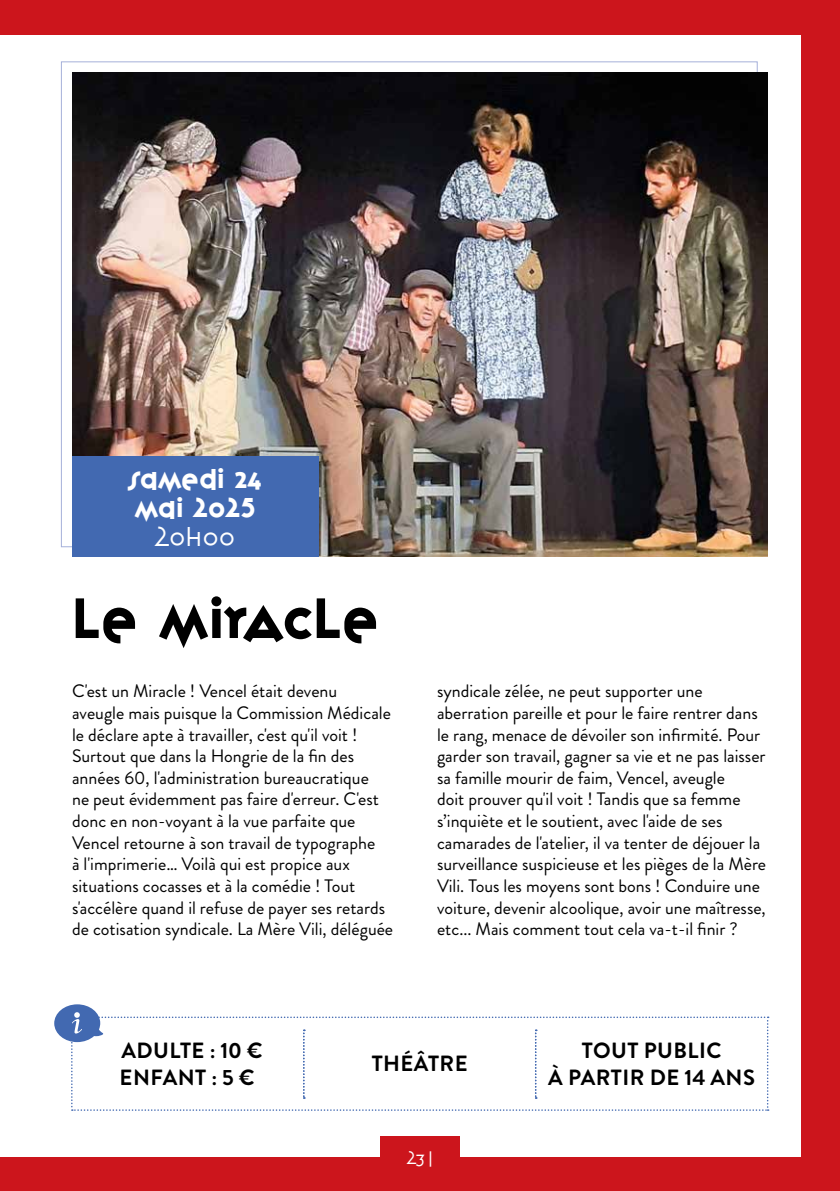
<style>
.page{position:relative;width:840px;height:1191px;background:#fff}
.page>*{position:absolute;margin:0;border:0;box-sizing:border-box;transform-origin:0 0}
.t1{font:50px "Variex OT";color:#000}
.t2{font:24px/28.8px "Variex OT";color:#fff}
.t3{font:300 24px "Variex OT";color:#fff}
.t4{font:700 22px/26.4px "Brandon Grotesque";letter-spacing:.02em;color:#000}
.t5{font:18px/21.6px "Brandon Grotesque";color:#000}
.t6{font:300 16px "Variex OT";color:#fff}
.s1{font-family:"Aller Display"}
</style>
<div class="page">
<div style="left:0;top:0;width:839px;height:1191px;background:#cc151c"></div>
<div style="left:0;top:36px;width:800px;height:1121px;background:#fff"></div>
<div style="left:380px;top:1136px;width:79px;height:55px;background:#cc151c"></div>
<img style="left:72px;top:72px;width:695px;height:485px">
<div style="left:72px;top:456px;width:246px;height:101px;background:#4269b1"></div>
<svg style="left:54px;top:1004px;width:714px;height:106px"></svg>
<h2 class="t2" style="left:128px;top:463px;width:135px">SAMEDI <span class="s1">24<br></span>MAI 2025</h2>
<h2 class="t3" style="left:155px;top:520px;width:82px">20h00</h2>
<h1 class="t1" style="left:72px;top:582px;width:308px">LE MIRACLE</h1>
<p class="t5" style="left:72px;top:680px;width:322px">C'est un Miracle ! Vencel était devenu aveugle mais puisque la Commission Médicale le déclare apte à travailler, c'est qu'il voit !<br>Surtout que dans la Hongrie de la fin des années 60, l'administration bureaucratique<br>ne peut évidemment pas faire d'erreur. C'est donc en non-voyant à la vue parfaite que Vencel retourne à son travail de typographe<br>à l'imprimerie… Voilà qui est propice aux situations cocasses et à la comédie ! Tout s'accélère quand il refuse de payer ses retards de cotisation syndicale. La Mère Vili, déléguée</p>
<p class="t5" style="left:437px;top:680px;width:330px">syndicale zélée, ne peut supporter une aberration pareille et pour le faire rentrer dans le rang, menace de dévoiler son infirmité. Pour garder son travail, gagner sa vie et ne pas laisser sa famille mourir de faim, Vencel, aveugle<br>doit prouver qu'il voit ! Tandis que sa femme s’inquiète et le soutient, avec l'aide de ses camarades de l'atelier, il va tenter de déjouer la surveillance suspicieuse et les pièges de la Mère Vili. Tous les moyens sont bons ! Conduire une voiture, devenir alcoolique, avoir une maîtresse, etc... Mais comment tout cela va-t-il finir ?</p>
<p class="t4" style="left:120px;top:1037px;width:144px">ADULTE : 10 €<br>ENFANT : 5 €</p>
<p class="t4" style="left:371px;top:1051px;width:97px">THÉÂTRE</p>
<p class="t4" style="left:548px;top:1037px;width:208px;text-align:center">TOUT PUBLIC<br>À PARTIR DE 14 ANS</p>
<p class="t6" style="left:406px;top:1146px;width:28px">23|</p>
</div>
